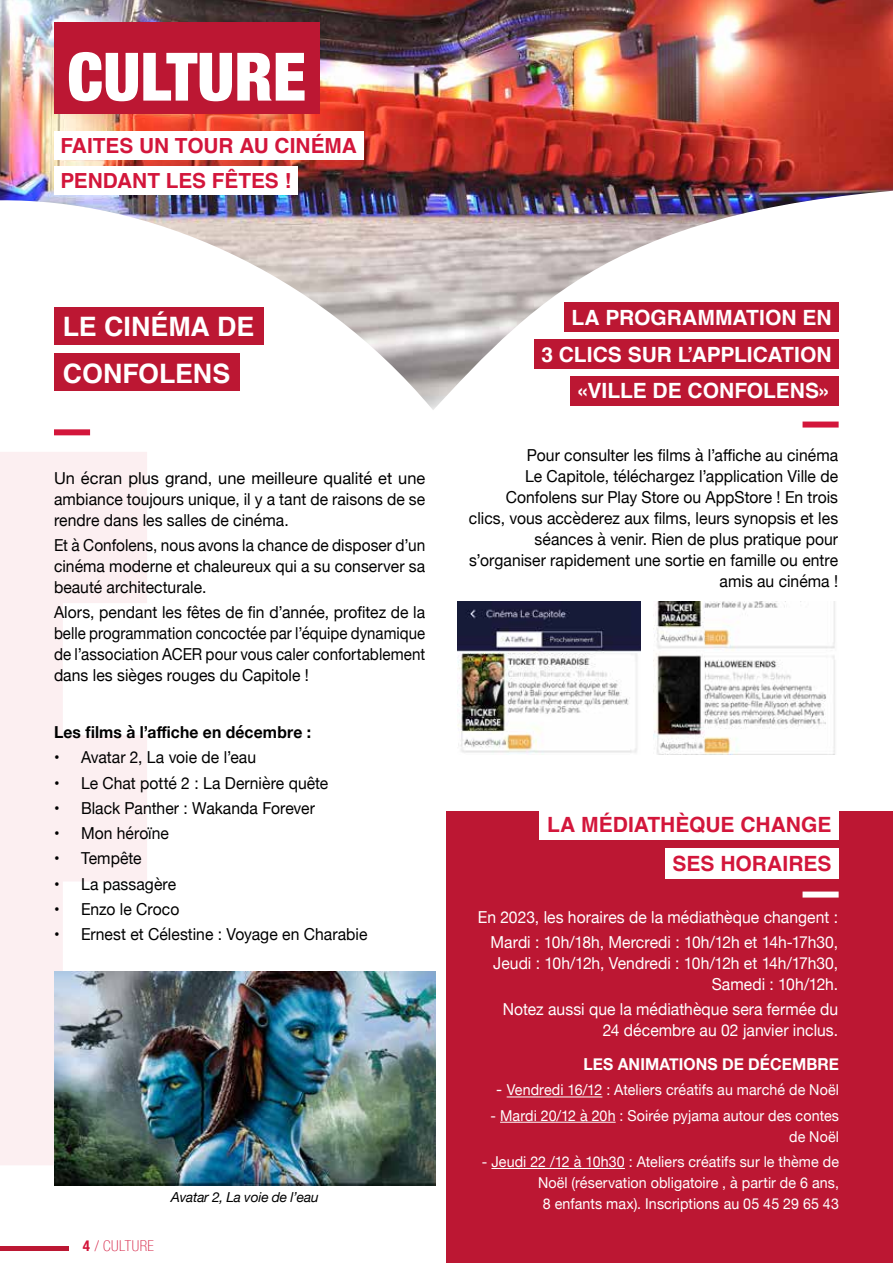
<style>
.page{position:relative;width:893px;height:1263px;background:#fff}
.page>*{position:absolute;margin:0;border:0;box-sizing:border-box;transform-origin:0 0}
.t1{font:900 condensed 66.75px "Helvetica Neue";color:#fff}
.t2{font:700 26.7px/46.5px "Helvetica";color:#fff}
.t3{font:700 21px/36.8px "Helvetica";color:#fff;text-align:right}
.t4{font:700 21px/39.3px "Helvetica";color:#d3163b;text-align:right}
.t5{font:700 20.85px/35px "Helvetica";color:#d3163b}
.t6{font:16.5px/21px "Helvetica Neue";letter-spacing:.005em;color:#000;text-align:right;scale:.95 1}
.t7{font:16.5px/21px "Helvetica Neue";color:#fff;text-align:right;scale:.95 1}
.t8{font:16.5px/21px "Helvetica Neue";letter-spacing:.005em;color:#000;text-align:justify}
.t9{font:16.5px/21px "Helvetica Neue";letter-spacing:.005em;color:#000;text-align:justify;scale:.93 1}
.t10{font:700 16.5px "Helvetica Neue";letter-spacing:.01em;color:#000;scale:.95 1}
.t11{font:700 16.5px "Helvetica Neue";letter-spacing:.005em;color:#fff;scale:.95 1}
.t12{font:15px/21px "Helvetica Neue";letter-spacing:.005em;color:#fff;text-align:right;scale:.95 1}
.t13{font:100 condensed 15px "Helvetica Neue Thin Cond";letter-spacing:.025em;color:#d3163b}
.t14{font:italic 13.8px "Helvetica Neue";letter-spacing:-.015em;color:#000}
.s1{font-family:"Helvetica Neue";font-weight:700}
.s2{font-size:16.5px}
</style>
<div class="page">
<div style="left:446px;top:811px;width:447px;height:452px;background:#bc1733"></div>
<img style="left:0;top:0;width:893px;height:391px">
<img style="left:406px;top:174px;width:487px;height:254px">
<hr style="left:507px;top:1096px;width:95px;height:1px;background:#fff">
<hr style="left:500px;top:1122px;width:116px;height:1px;background:#fff">
<hr style="left:491px;top:1168px;width:134px;height:1px;background:#fff">
<div style="left:54px;top:429px;width:36px;height:6px;background:#d3163b"></div>
<div style="left:802px;top:421px;width:37px;height:6px;background:#d3163b"></div>
<div style="left:802px;top:891px;width:37px;height:6px;background:#fff"></div>
<div style="left:54px;top:22px;width:266px;height:92px;background:#bc1733"></div>
<div style="left:54px;top:131px;width:309px;height:28px;background:#fff"></div>
<div style="left:54px;top:166px;width:244px;height:28px;background:#fff"></div>
<img style="left:654px;top:601px;width:181px;height:154px">
<img style="left:457px;top:601px;width:183px;height:154px">
<div style="left:564px;top:302px;width:275px;height:30px;background:#bc1733"></div>
<div style="left:534px;top:339px;width:305px;height:30px;background:#bc1733"></div>
<div style="left:570px;top:376px;width:269px;height:29px;background:#bc1733"></div>
<div style="left:539px;top:809px;width:300px;height:31px;background:#fff"></div>
<div style="left:665px;top:848px;width:174px;height:31px;background:#fff"></div>
<hr style="left:0;top:1246px;width:68px;height:4px;background:#bc1733">
<div style="left:54px;top:307px;width:210px;height:38px;background:#bc1733"></div>
<div style="left:54px;top:354px;width:185px;height:37px;background:#bc1733"></div>
<svg style="left:0;top:452px;width:147px;height:713px;fill:#fceff1"></svg>
<img style="left:54px;top:971px;width:382px;height:215px">
<h1 class="t1" style="left:67px;top:22px;width:240px">CULTURE</h1>
<p class="t5" style="left:60px;top:130px;width:298px">FAITES UN TOUR AU CINÉMA<br>PENDANT LES FÊTES !</p>
<h2 class="t2" style="left:63px;top:306px;width:193px">LE CINÉMA DE<br>CONFOLENS</h2>
<p class="t8" style="left:54px;top:468px;width:373px">Un écran plus grand, une meilleure qualité et une ambiance toujours unique, il y a tant de raisons de se rendre dans les salles de cinéma.</p>
<p class="t9" style="left:54px;top:536px;width:401px">Et à Confolens, nous avons la chance de disposer d’un cinéma moderne et chaleureux qui a su conserver sa beauté architecturale.</p>
<p class="t6" style="left:54px;top:603px;width:392px;text-align:justify">Alors, pendant les fêtes de fin d’année, profitez de la belle programmation concoctée par l’équipe dynamique de l’association ACER pour vous caler confortablement dans les sièges rouges du Capitole !</p>
<p class="t10" style="left:54px;top:719px;width:272px">Les films à l’affiche en décembre :</p>
<p class="t6" style="left:54px;top:748px;width:214px">• Avatar 2, La voie de l’eau</p>
<p class="t6" style="left:54px;top:773px;width:290px">• Le Chat potté 2 : La Dernière quête</p>
<p class="t6" style="left:54px;top:798px;width:276px">• Black Panther : Wakanda Forever</p>
<p class="t6" style="left:54px;top:824px;width:123px">• Mon héroïne</p>
<p class="t6" style="left:54px;top:849px;width:94px">• Tempête</p>
<p class="t6" style="left:54px;top:874px;width:130px">• La passagère</p>
<p class="t6" style="left:54px;top:899px;width:133px">• Enzo le Croco</p>
<p class="t6" style="left:54px;top:925px;width:331px">• Ernest et Célestine : Voyage en Charabie</p>
<p class="t13" style="left:83px;top:1237px;width:73px"><span class="s1">4</span> / CULTURE</p>
<p class="t14" style="left:171px;top:1187px;width:149px">Avatar 2, La voie de l’eau</p>
<p class="t3" style="left:541px;top:301px;width:292px">LA PROGRAMMATION EN<br>3 CLICS SUR L’APPLICATION «VILLE DE CONFOLENS»</p>
<p class="t6" style="left:469px;top:445px;width:390px">Pour consulter les films à l’affiche au cinéma<br>Le Capitole, téléchargez l’application Ville de Confolens sur Play Store ou AppStore ! En trois clics, vous accèderez aux films, leurs synopsis et les séances à venir. Rien de plus pratique pour s’organiser rapidement une sortie en famille ou entre amis au cinéma !</p>
<p class="t4" style="left:547px;top:807px;width:286px">LA MÉDIATHÈQUE CHANGE<br>SES HORAIRES</p>
<p class="t7" style="left:478px;top:905px;width:381px;line-height:25.2px">En 2023, les horaires de la médiathèque changent :<br>Mardi : 10h/18h, Mercredi : 10h/12h et 14h-17h30,</p>
<p class="t7" style="left:493px;top:953px;width:365px">Jeudi : 10h/12h, Vendredi : 10h/12h et 14h/17h30,<br>Samedi : 10h/12h.</p>
<p class="t7" style="left:503px;top:1000px;width:354px">Notez aussi que la médiathèque sera fermée du<br>24 décembre au 02 janvier inclus.</p>
<p class="t11" style="left:584px;top:1051px;width:270px">LES ANIMATIONS DE DÉCEMBRE</p>
<p class="t12" style="left:496px;top:1080px;width:362px"><span class="s2">-</span> Vendredi 16/12 : Ateliers créatifs au marché de Noël</p>
<p class="t12" style="left:491px;top:1106px;width:368px">- Mardi 20/12 à 20h : Soirée pyjama autour des contes de Noël</p>
<p class="t12" style="left:482px;top:1152px;width:377px">- Jeudi 22 /12 à 10h30 : Ateliers créatifs sur le thème de<br>Noël (réservation obligatoire , à partir de 6 ans,<br>8 enfants max). Inscriptions au 05 45 29 65 43</p>
</div>
